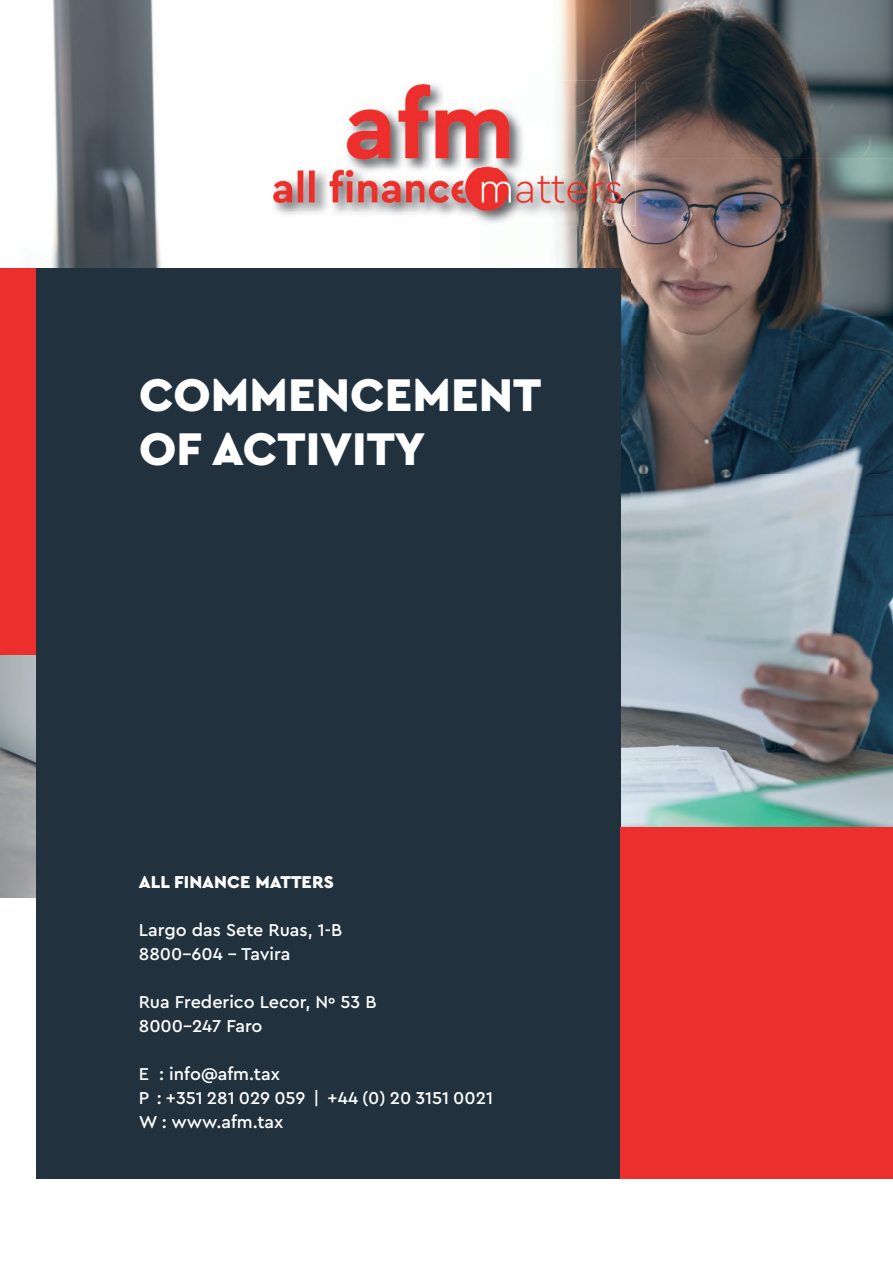
<style>
.page{position:relative;width:893px;height:1263px;background:#fff}
.page>*{position:absolute;margin:0;border:0;box-sizing:border-box;transform-origin:0 0}
.t1{font:900 48px/54px "Cera Pro";color:#fff}
.t2{font:500 18px/24px "Cera Pro";color:#fff}
.t3{font:900 18px "Cera Pro";color:#fff}
</style>
<div class="page">
<img style="left:0;top:0;width:162px;height:898px">
<img style="left:559px;top:0;width:71px;height:81px">
<img style="left:630px;top:0;width:263px;height:828px">
<img style="left:555px;top:226px;width:76px;height:602px">
<div style="left:0;top:268px;width:36px;height:387px;background:#ec2f2d"></div>
<div style="left:36px;top:268px;width:584px;height:911px;background:#21313e"></div>
<div style="left:620px;top:828px;width:273px;height:351px;background:#ec2f2d"></div>
<img style="left:559px;top:81px;width:76px;height:48px">
<img style="left:273px;top:193px;width:50px;height:22px">
<img style="left:584px;top:129px;width:51px;height:97px">
<img style="left:323px;top:210px;width:261px;height:16px">
<img style="left:274px;top:84px;width:346px;height:126px">
<h1 class="t1" style="left:139px;top:366px;width:404px">COMMENCEMENT<br>OF ACTIVITY</h1>
<p class="t3" style="left:139px;top:870px;width:196px">ALL FINANCE MATTERS</p>
<p class="t2" style="left:139px;top:917px;width:205px">Largo das Sete Ruas, 1-B<br>8800-604 - Tavira</p>
<p class="t2" style="left:139px;top:989px;width:239px">Rua Frederico Lecor, Nº 53 B<br>8000-247 Faro</p>
<p class="t2" style="left:139px;top:1061px;width:356px">E : info@afm.tax<br>P : +351 281 029 059 | +44 (0) 20 3151 0021<br>W : www.afm.tax</p>
</div>
